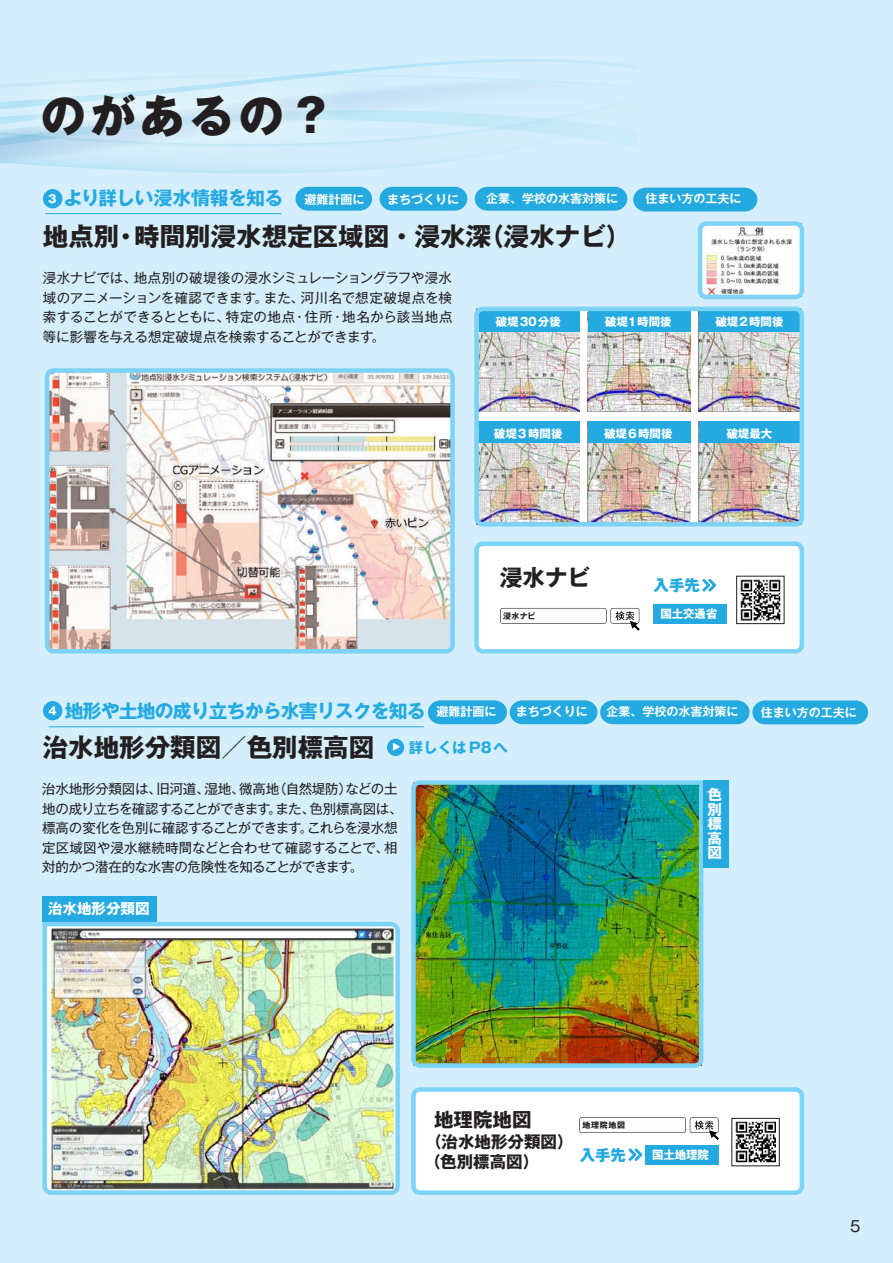
<style>
.page{position:relative;width:893px;height:1263px;background:#d4effb}
.page>*{position:absolute;margin:0;border:0;box-sizing:border-box;transform-origin:0 0}
.t1{font:800 45px "P Gothic MB101 Pr 6 N";letter-spacing:.1em;color:#231f20}
.t2{font:700 25.5px "P Gothic MB101 Pr 6 N";color:#231f20}
.t3{font:700 22.5px "P Gothic MB101 Pr 6 N";color:#231f20}
.t4{font:700 19.5px "P Gothic MB101 Pr 6 N";color:#231f20}
.t5{font:700 18.75px "P Gothic MB101 Pr 6 N";letter-spacing:-.04em;color:#24aae1}
.t6{font:700 16.5px/20.2px "P Gothic MB101 Pr 6 N";color:#231f20}
.t7{font:800 15.3px "P Gothic MB101 Pr 6 N";color:#24aae1}
.t8{font:15px "P Gothic MB101 Pr 6 N";color:#231f20}
.t9{font:700 14.55px/14.5px "P Gothic MB101 Pr 6 N";color:#fff;text-align:justify}
.t10{font:700 14.55px "P Gothic MB101 Pr 6 N";color:#24aae1}
.t11{font:13.5px/19.5px "P Gothic MB101 Pr 6 N";letter-spacing:-.02em;color:#231f20;text-align:justify}
.t12{font:700 12px "P Gothic MB101 Pr 6 N De";color:#fff}
.t13{font:700 11.4px "P Gothic MB101 Pr 6 N";color:#fff}
.t14{font:700 10.95px "P Gothic MB101 Pr 6 N";color:#fff}
.t15{font:700 7.95px "P Gothic MB101 Pr 6 N";letter-spacing:.08em;color:#231f20}
.s1{font-size:10.95px;color:#fff}
</style>
<div class="page">
<div style="left:477px;top:544px;width:325px;height:107px;background:#fff;border-radius:6px"></div>
<div style="left:474px;top:541px;width:330px;height:112px;border:4px solid #7cd3f6;border-radius:6px"></div>
<div style="left:413px;top:1089px;width:389px;height:104px;background:#fff;border-radius:6px"></div>
<div style="left:411px;top:1087px;width:393px;height:108px;border:4px solid #7cd3f6;border-radius:6px"></div>
<img style="left:50px;top:373px;width:400px;height:275px">
<img style="left:0;top:59px;width:747px;height:136px">
<hr style="left:45px;top:213px;width:236px;height:1px;background:#24aae1">
<div style="left:43px;top:189px;width:19px;height:19px;background:#24aae1;border-radius:50%"></div>
<div style="left:43px;top:701px;width:19px;height:19px;background:#24aae1;border-radius:50%"></div>
<div style="left:477px;top:309px;width:325px;height:215px;background:#fff;border-radius:7px"></div>
<img style="left:588px;top:332px;width:103px;height:80px">
<img style="left:699px;top:332px;width:100px;height:80px">
<img style="left:699px;top:443px;width:100px;height:78px">
<img style="left:479px;top:443px;width:100px;height:78px">
<img style="left:588px;top:443px;width:103px;height:78px">
<img style="left:479px;top:332px;width:100px;height:80px">
<div style="left:479px;top:310px;width:100px;height:22px;background:#24aae1"></div>
<div style="left:588px;top:310px;width:103px;height:22px;background:#24aae1"></div>
<div style="left:699px;top:310px;width:103px;height:22px;background:#24aae1"></div>
<div style="left:479px;top:421px;width:100px;height:22px;background:#24aae1"></div>
<div style="left:588px;top:421px;width:103px;height:22px;background:#24aae1"></div>
<div style="left:699px;top:421px;width:103px;height:22px;background:#24aae1"></div>
<div style="left:474px;top:307px;width:330px;height:219px;border:4px solid #7cd3f6;border-radius:6px"></div>
<img style="left:703px;top:226px;width:96px;height:68px">
<div style="left:698px;top:221px;width:106px;height:78px;border:4px solid #7cd3f6;border-radius:6px"></div>
<hr style="left:49px;top:726px;width:375px;height:1px;background:#24aae1">
<div style="left:43px;top:896px;width:114px;height:26px;background:#24aae1"></div>
<div style="left:387px;top:739px;width:17px;height:17px;background:#24aae1;border-radius:50%"></div>
<img style="left:42px;top:919px;width:358px;height:276px">
<img style="left:411px;top:780px;width:295px;height:288px">
<div style="left:703px;top:780px;width:26px;height:87px;background:#24aae1"></div>
<svg style="left:295px;top:187px;width:77px;height:24px;background:#33b0e3"></svg>
<svg style="left:380px;top:187px;width:87px;height:24px;background:#2faee2"></svg>
<svg style="left:475px;top:187px;width:152px;height:24px;background:#2bade2"></svg>
<div style="left:633px;top:188px;width:124px;height:23px;background:#24aae1"></div>
<svg style="left:500px;top:608px;width:140px;height:23px"></svg>
<div style="left:736px;top:576px;width:48px;height:48px;background:#fff;border:1px solid #231f20"></div>
<img style="left:740px;top:579px;width:41px;height:41px">
<div style="left:654px;top:604px;width:73px;height:20px;background:#24aae1"></div>
<svg style="left:702px;top:579px;width:14px;height:12px"></svg>
<svg style="left:731px;top:1118px;width:49px;height:48px"></svg>
<img style="left:735px;top:1122px;width:41px;height:40px">
<svg style="left:579px;top:1117px;width:140px;height:23px"></svg>
<div style="left:645px;top:1145px;width:74px;height:20px;background:#24aae1"></div>
<svg style="left:628px;top:1148px;width:14px;height:13px"></svg>
<div style="left:45px;top:368px;width:410px;height:285px;border:4px solid #7cd3f6;border-radius:6px"></div>
<svg style="left:428px;top:700px;width:440px;height:24px;background:#32afe3"></svg>
<h1 class="t1" style="left:41px;top:91px;width:294px">のがあるの？</h1>
<h3 class="t5" style="left:48px;top:188px;width:237px"><span class="s1">3</span> より詳しい浸水情報を知る</h3>
<p class="t12" style="left:304px;top:193px;width:61px">避難計画に</p>
<p class="t12" style="left:387px;top:193px;width:73px">まちづくりに</p>
<p class="t12" style="left:486px;top:192px;width:133px">企業、学校の水害対策に</p>
<h2 class="t2" style="left:43px;top:222px;width:590px">地点別・時間別浸水想定区域図・浸水深（浸水ナビ）</h2>
<p class="t12" style="left:646px;top:192px;width:97px">住まい方の工夫に</p>
<p class="t11" style="left:43px;top:268px;width:411px">浸水ナビでは、地点別の破堤後の浸水シミュレーショングラフや浸水域のアニメーションを確認できます。また、河川名で想定破堤点を検索することができるとともに、特定の地点・住所・地名から該当地点等に影響を与える想定破堤点を検索することができます。</p>
<p class="t13" style="left:496px;top:316px;width:67px">破堤30分後</p>
<p class="t13" style="left:605px;top:316px;width:68px">破堤1時間後</p>
<p class="t13" style="left:715px;top:316px;width:70px">破堤2時間後</p>
<p class="t13" style="left:494px;top:427px;width:70px">破堤3時間後</p>
<p class="t13" style="left:604px;top:427px;width:70px">破堤6時間後</p>
<p class="t13" style="left:726px;top:427px;width:47px">破堤最大</p>
<h3 class="t3" style="left:500px;top:565px;width:91px">浸水ナビ</h3>
<p class="t7" style="left:654px;top:577px;width:48px">入手先</p>
<p class="t15" style="left:503px;top:612px;width:34px">浸水ナビ</p>
<p class="t13" style="left:660px;top:607px;width:59px">国土交通省</p>
<p class="t14" style="left:48px;top:705px;width:10px">4</p>
<h3 class="t5" style="left:65px;top:700px;width:362px">地形や土地の成り立ちから水害リスクを知る</h3>
<p class="t12" style="left:436px;top:705px;width:61px">避難計画に</p>
<p class="t12" style="left:607px;top:705px;width:133px">企業、学校の水害対策に</p>
<p class="t12" style="left:516px;top:705px;width:73px">まちづくりに</p>
<p class="t12" style="left:761px;top:705px;width:97px">住まい方の工夫に</p>
<h2 class="t2" style="left:43px;top:734px;width:333px">治水地形分類図／色別標高図</h2>
<p class="t10" style="left:392px;top:739px;width:117px"><sup>▶</sup> 詳しくは P8へ</p>
<p class="t11" style="left:42px;top:779px;width:362px;text-align:left">治水地形分類図は、旧河道、湿地、微高地（自然堤防）などの土地の成り立ちを確認することができます。また、色別標高図は、標高の変化を色別に確認することができます。これらを浸水想定区域図や浸水継続時間などと合わせて確認することで、相対的かつ潜在的な水害の危険性を知ることができます。</p>
<p class="t9" style="left:48px;top:902px;width:103px">治水地形分類図</p>
<p class="t9" style="left:708px;top:788px;width:16px">色別標高図</p>
<h3 class="t4" style="left:434px;top:1109px;width:99px">地理院地図</h3>
<p class="t6" style="left:424px;top:1132px;width:151px">（治水地形分類図）（色別標高図）</p>
<p class="t15" style="left:582px;top:1121px;width:44px">地理院地図</p>
<p class="t7" style="left:580px;top:1146px;width:48px">入手先</p>
<p class="t13" style="left:652px;top:1148px;width:59px">国土地理院</p>
<p class="t8" style="left:850px;top:1214px;width:12px">5</p>
</div>
